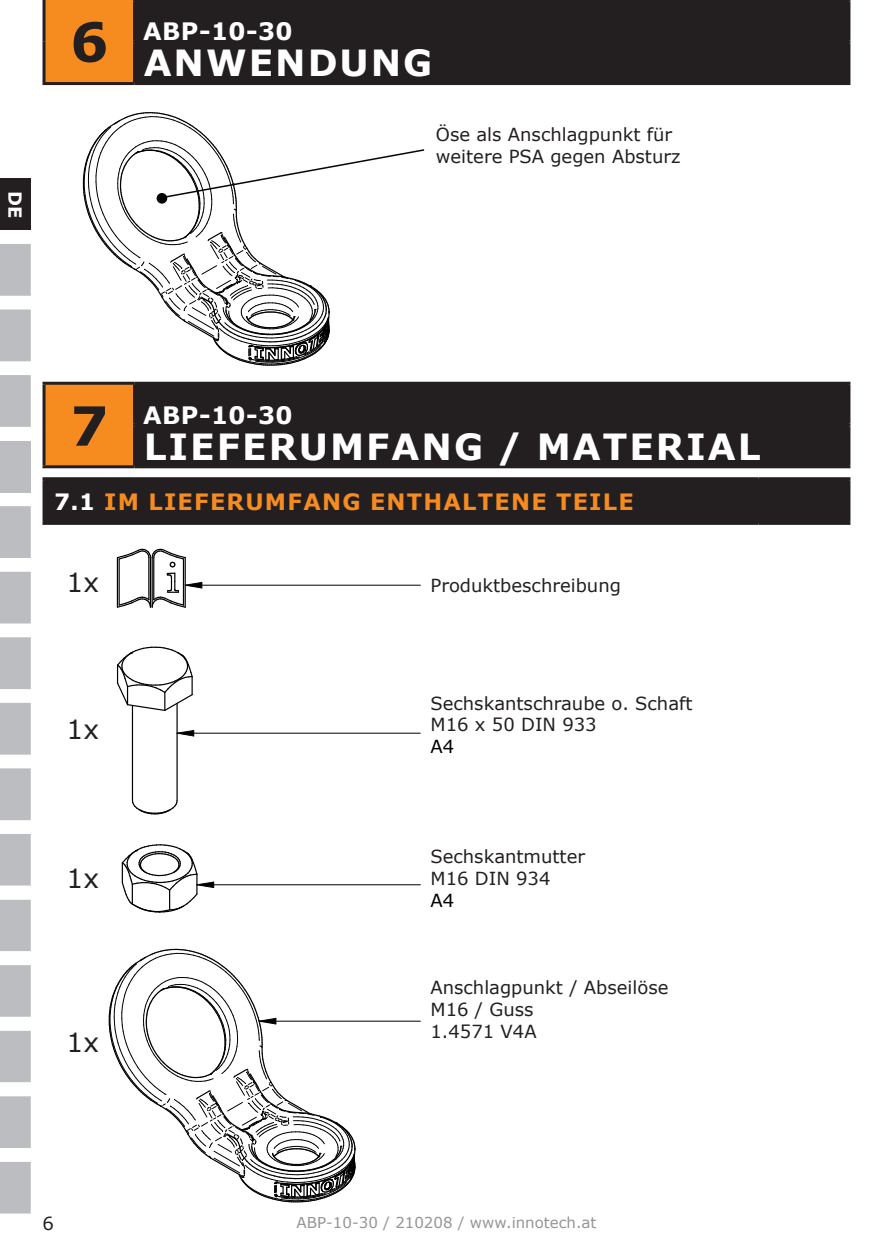
<style>
.page{position:relative;width:893px;height:1259px;background:#fff}
.page>*{position:absolute;margin:0;border:0;box-sizing:border-box;transform-origin:0 0}
.t1{font:700 54px "Verdana";color:#231f20}
.t2{font:700 36px "Verdana";letter-spacing:.055em;color:#fff}
.t3{font:26.4px "Verdana";color:#231f20}
.t4{font:700 24px "Verdana";letter-spacing:.02em;color:#fff}
.t5{font:700 22.5px "Verdana";letter-spacing:.055em;color:#f68b1f}
.t6{font:18px/21.6px "Verdana";color:#231f20}
.t7{font:18px "Verdana";color:#000}
.t8{font:700 18px "Verdana";color:#fff}
.t9{font:15px "Verdana";color:#939598}
.s1{color:#fff}
</style>
<div class="page">
<div style="left:0;top:178px;width:31px;height:52px;background:#231f20"></div>
<svg style="left:0;top:244px;width:31px;height:969px"></svg>
<div style="left:44px;top:0;width:91px;height:84px;background:#f68b1f"></div>
<div style="left:135px;top:1px;width:714px;height:81px;background:#231f20"></div>
<hr style="left:43px;top:0;width:3px;height:42px;background:#231f20">
<hr style="left:133px;top:0;width:717px;height:1px;background:#231f20">
<hr style="left:133px;top:2px;width:3px;height:38px;background:#231f20">
<hr style="left:847px;top:2px;width:3px;height:38px;background:#231f20">
<hr style="left:43px;top:42px;width:3px;height:40px;background:#231f20">
<hr style="left:133px;top:40px;width:717px;height:3px;background:#231f20">
<hr style="left:133px;top:43px;width:3px;height:39px;background:#231f20">
<hr style="left:847px;top:43px;width:3px;height:39px;background:#231f20">
<hr style="left:43px;top:82px;width:92px;height:3px;background:#231f20">
<hr style="left:135px;top:82px;width:715px;height:3px;background:#231f20">
<hr style="left:185px;top:584px;width:235px;height:2px;background:#000">
<svg style="left:116px;top:548px;width:87px;height:60px"></svg>
<hr style="left:177px;top:732px;width:243px;height:1px;background:#000">
<svg style="left:178px;top:730px;width:17px;height:7px"></svg>
<hr style="left:197px;top:884px;width:223px;height:1px;background:#000">
<hr style="left:259px;top:1020px;width:161px;height:1px;background:#000">
<svg style="left:109px;top:948px;width:247px;height:254px"></svg>
<hr style="left:132px;top:705px;width:1px;height:95px;background:#000">
<hr style="left:176px;top:703px;width:2px;height:97px;background:#000">
<svg style="left:132px;top:800px;width:46px;height:14px"></svg>
<svg style="left:116px;top:646px;width:77px;height:66px"></svg>
<svg style="left:121px;top:844px;width:94px;height:68px"></svg>
<div style="left:46px;top:480px;width:801px;height:42px;background:#231f20"></div>
<hr style="left:43px;top:477px;width:715px;height:3px;background:#231f20">
<hr style="left:43px;top:480px;width:3px;height:42px;background:#231f20">
<hr style="left:758px;top:477px;width:92px;height:3px;background:#231f20">
<hr style="left:757px;top:480px;width:3px;height:42px;background:#231f20">
<hr style="left:847px;top:480px;width:3px;height:42px;background:#231f20">
<hr style="left:43px;top:522px;width:715px;height:3px;background:#231f20">
<hr style="left:758px;top:522px;width:92px;height:3px;background:#231f20">
<div style="left:44px;top:383px;width:91px;height:84px;background:#f68b1f"></div>
<div style="left:136px;top:385px;width:711px;height:80px;background:#231f20"></div>
<hr style="left:133px;top:385px;width:3px;height:38px;background:#231f20">
<hr style="left:133px;top:426px;width:3px;height:39px;background:#231f20">
<hr style="left:847px;top:426px;width:3px;height:39px;background:#231f20">
<hr style="left:135px;top:465px;width:715px;height:3px;background:#231f20">
<hr style="left:43px;top:382px;width:92px;height:3px;background:#231f20">
<hr style="left:43px;top:385px;width:3px;height:40px;background:#231f20">
<hr style="left:43px;top:425px;width:3px;height:40px;background:#231f20">
<hr style="left:43px;top:465px;width:92px;height:3px;background:#231f20">
<hr style="left:135px;top:382px;width:715px;height:3px;background:#231f20">
<hr style="left:847px;top:385px;width:3px;height:38px;background:#231f20">
<hr style="left:133px;top:423px;width:717px;height:3px;background:#231f20">
<svg style="left:83px;top:112px;width:342px;height:254px"></svg>
<div style="left:157px;top:193px;width:10px;height:11px;background:#040503;border-radius:50%"></div>
<p class="t8" style="left:28px;top:191px;width:29px;rotate:90deg">DE</p>
<p class="t1" style="left:70px;top:4px;width:40px">6</p>
<p class="t4" style="left:143px;top:15px;width:151px">ABP-10-30</p>
<p class="t2" style="left:144px;top:38px;width:290px">ANWENDUNG</p>
<p class="t6" style="left:436px;top:124px;width:246px">Öse als Anschlagpunkt für weitere PSA gegen Absturz</p>
<p class="t1" style="left:70px;top:388px;width:40px">7</p>
<p class="t4" style="left:143px;top:398px;width:151px">ABP-10-30</p>
<p class="t2" style="left:144px;top:421px;width:618px">LIEFERUMFANG / MATERIAL</p>
<p class="t5" style="left:54px;top:486px;width:581px"><span class="s1">7.1</span> IM LIEFERUMFANG ENTHALTENE TEILE</p>
<p class="t3" style="left:67px;top:565px;width:34px">1x</p>
<p class="t3" style="left:67px;top:711px;width:34px">1x</p>
<p class="t3" style="left:67px;top:860px;width:34px">1x</p>
<p class="t3" style="left:67px;top:1024px;width:34px">1x</p>
<p class="t6" style="left:430px;top:575px;width:192px">Produktbeschreibung</p>
<p class="t6" style="left:430px;top:692px;width:264px">Sechskantschraube o. Schaft</p>
<p class="t6" style="left:430px;top:714px;width:168px">M16 x 50 DIN 933</p>
<p class="t7" style="left:430px;top:734px;width:25px">A4</p>
<p class="t6" style="left:430px;top:846px;width:156px">Sechskantmutter</p>
<p class="t6" style="left:430px;top:867px;width:122px">M16 DIN 934</p>
<p class="t7" style="left:430px;top:887px;width:25px">A4</p>
<p class="t6" style="left:430px;top:977px;width:239px">Anschlagpunkt / Abseilöse</p>
<p class="t6" style="left:430px;top:998px;width:105px">M16 / Guss</p>
<p class="t6" style="left:430px;top:1020px;width:108px">1.4571 V4A</p>
<p class="t6" style="left:43px;top:1212px;width:13px">6</p>
<p class="t9" style="left:297px;top:1212px;width:301px">ABP-10-30 / 210208 / www.innotech.at</p>
</div>
